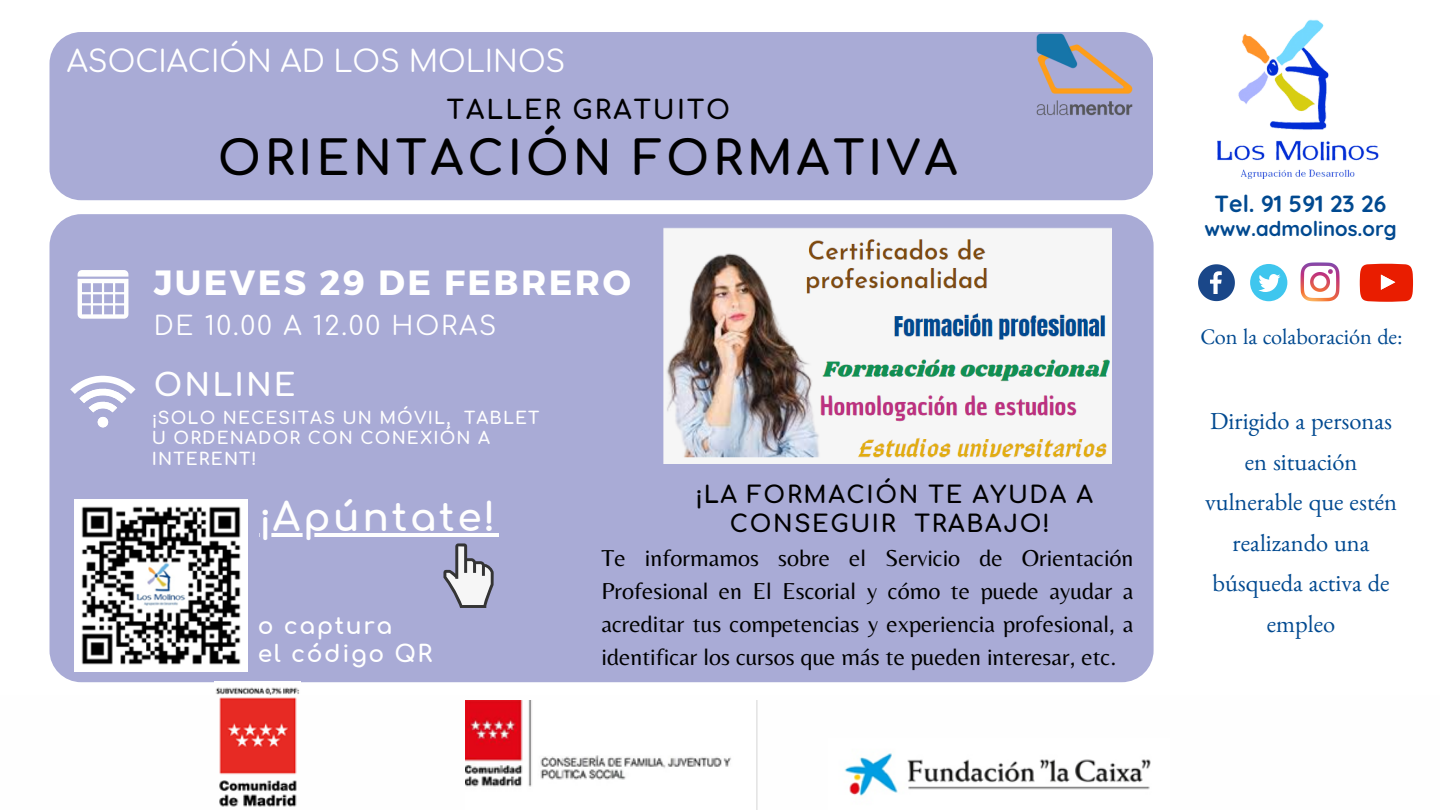
<style>
.page{position:relative;width:1440px;height:810px;background:#fff}
.page>*{position:absolute;margin:0;border:0;box-sizing:border-box;transform-origin:0 0}
.t1{font:700 47px "Comfortaa";letter-spacing:.08em;color:#000}
.t2{font:700 39px "Comfortaa";letter-spacing:.07em;color:#fefefe}
.t3{font:700 35px "Montserrat";letter-spacing:.07em;color:#fff}
.t4{font:700 31px "Comfortaa";letter-spacing:.07em;color:#fefefe}
.t5{font:30px "Comfortaa";color:#fff}
.t6{font:26px "Comfortaa";letter-spacing:.07em;color:#fff}
.t7{font:700 26px "Comfortaa";letter-spacing:.08em;color:#000}
.t8{font:24.4px/40.5px "Benne";color:#004990;text-align:center}
.t9{font:24px/33px "Belleza";color:#000;text-align:justify}
.t10{font:700 23.6px/28.5px "Comfortaa";letter-spacing:.07em;color:#000;text-align:center}
.t11{font:700 23.4px "Comfortaa";letter-spacing:.07em;color:#fff}
.t12{font:700 23.2px "Quicksand";color:#004990}
.t13{font:22.3px "Benne";color:#004990}
.t14{font:700 20.3px "Quicksand";color:#004990}
.t15{font:700 17px/20.2px "Comfortaa";letter-spacing:.07em;color:#fefefe}
</style>
<div class="page">
<div style="left:50px;top:214px;width:1104px;height:468px;background:#a9abd6;border-radius:32px"></div>
<img style="left:1238px;top:19px;width:91px;height:111px">
<svg style="left:78px;top:270px;width:50px;height:49px"></svg>
<img style="left:1217px;top:140px;width:162px;height:39px">
<div style="left:50px;top:32px;width:1103px;height:168px;background:#a9abd6;border-radius:32px"></div>
<svg style="left:1198px;top:264px;width:37px;height:37px"></svg>
<div style="left:1250px;top:264px;width:37px;height:37px;background:#3fc6ee;border-radius:50%"></div>
<svg style="left:1258px;top:274px;width:23px;height:18px"></svg>
<svg style="left:1360px;top:264px;width:53px;height:38px"></svg>
<svg style="left:1301px;top:262px;width:39px;height:39px"></svg>
<img style="left:75px;top:500px;width:172px;height:172px">
<hr style="left:259px;top:533px;width:239px;height:4px;background:#fefefe">
<svg style="left:443px;top:543px;width:51px;height:65px"></svg>
<img style="left:215px;top:681px;width:86px;height:126px">
<img style="left:465px;top:701px;width:293px;height:109px">
<img style="left:1036px;top:32px;width:98px;height:84px">
<img style="left:844px;top:753px;width:307px;height:43px">
<img style="left:663px;top:228px;width:449px;height:235px">
<svg style="left:70px;top:376px;width:66px;height:51px"></svg>
<div style="left:98px;top:417px;width:10px;height:10px;background:#fff;border-radius:50%"></div>
<p class="t5" style="left:67px;top:46px;width:500px">ASOCIACIÓN AD LOS MOLINOS</p>
<p class="t7" style="left:447px;top:97px;width:285px">TALLER GRATUITO</p>
<p class="t1" style="left:218px;top:134px;width:741px">ORIENTACIÓN FORMATIVA</p>
<p class="t3" style="left:154px;top:260px;width:479px">JUEVES 29 DE FEBRERO</p>
<p class="t6" style="left:154px;top:312px;width:344px">DE 10.00 A 12.00 HORAS</p>
<p class="t4" style="left:154px;top:369px;width:143px">ONLINE</p>
<h2 class="t15" style="left:152px;top:409px;width:389px">¡SOLO NECESITAS UN MÓVIL, TABLET<br>U ORDENADOR CON CONEXIÓN A<br>INTERENT!</h2>
<h1 class="t2" style="left:259px;top:497px;width:238px">¡Apúntate!</h1>
<p class="t11" style="left:258px;top:614px;width:136px">o captura</p>
<p class="t11" style="left:258px;top:641px;width:176px">el código QR</p>
<h3 class="t10" style="left:695px;top:482px;width:399px">¡LA FORMACIÓN TE AYUDA A<br>CONSEGUIR TRABAJO!</h3>
<p class="t9" style="left:602px;top:541px;width:534px">Te informamos sobre el Servicio de Orientación Profesional en El Escorial y cómo te puede ayudar a acreditar tus competencias y experiencia profesional, a identificar los cursos que más te pueden interesar, etc.</p>
<p class="t12" style="left:1215px;top:189px;width:173px">Tel. 91 591 23 26</p>
<p class="t14" style="left:1204px;top:216px;width:194px">www.admolinos.org</p>
<h6 class="t13" style="left:1201px;top:330px;width:204px">Con la colaboración de:</h6>
<p class="t8" style="left:1205px;top:406px;width:193px">Dirigido a personas en situación vulnerable que estén realizando una búsqueda activa de empleo</p>
</div>
